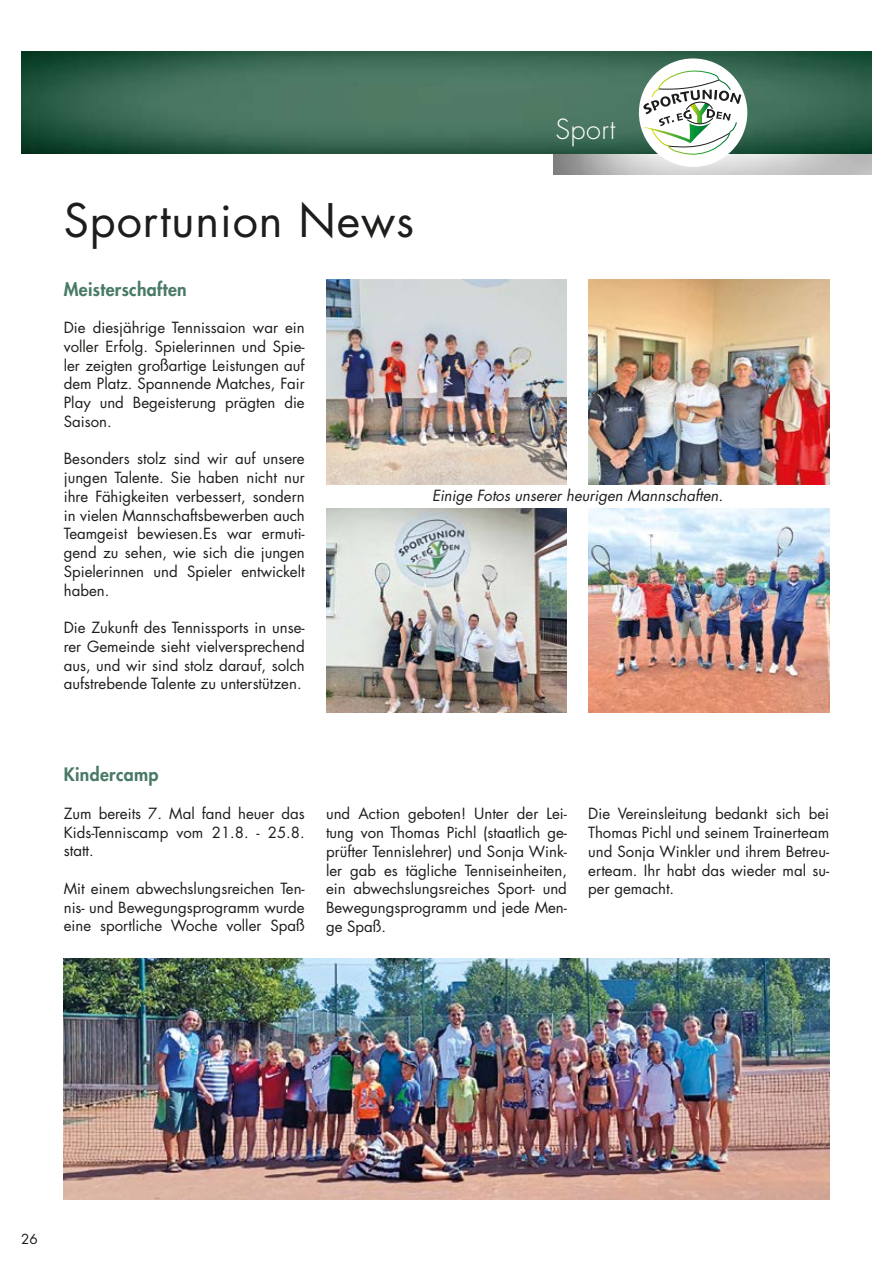
<style>
.page{position:relative;width:893px;height:1263px;background:#fff}
.page>*{position:absolute;margin:0;border:0;box-sizing:border-box;transform-origin:0 0}
.t1{font:45px "Futura LT Pro";letter-spacing:.02em;color:#1d1d1b}
.t2{font:300 27px "Futura LT Pro";letter-spacing:.02em;color:#fff}
.t3{font:800 18px "Futura LT Pro";letter-spacing:.02em;color:#497a66}
.t4{font:15px/18.8px "Futura LT Pro";color:#1d1d1b;text-align:justify}
.t5{font:italic 15px "Futura LT Pro";color:#1d1d1b}
.t6{font:13.5px "Futura LT Pro";color:#1d1d1b}
</style>
<div class="page">
<img style="left:553px;top:153px;width:319px;height:21px">
<img style="left:21px;top:51px;width:851px;height:102px">
<div style="left:639px;top:58px;width:108px;height:109px;background:#fff;border-radius:50%"></div>
<svg style="left:642px;top:68px;width:99px;height:87px"></svg>
<img style="left:64px;top:958px;width:765px;height:241px">
<img style="left:326px;top:279px;width:241px;height:205px">
<img style="left:588px;top:279px;width:241px;height:205px">
<img style="left:588px;top:508px;width:241px;height:205px">
<img style="left:326px;top:508px;width:241px;height:205px">
<h2 class="t2" style="left:555px;top:111px;width:62px">Sport</h2>
<h1 class="t1" style="left:64px;top:190px;width:352px">Sportunion News</h1>
<p class="t3" style="left:64px;top:275px;width:125px">Meisterschaften</p>
<p class="t4" style="left:64px;top:318px;width:242px">Die diesjährige Tennissaion war ein voller Erfolg. Spielerinnen und Spie&shy;ler zeigten großartige Leistungen auf dem Platz. Spannende Matches, Fair Play und Begeisterung prägten die Saison.</p>
<p class="t4" style="left:64px;top:449px;width:242px">Besonders stolz sind wir auf unsere jungen Talente. Sie haben nicht nur ihre Fähigkeiten verbessert, sondern in vielen Mannschaftsbewerben auch Teamgeist bewiesen.Es war ermuti&shy;gend zu sehen, wie sich die jungen Spielerinnen und Spieler entwickelt haben.</p>
<p class="t4" style="left:64px;top:618px;width:242px">Die Zukunft des Tennissports in unse&shy;rer Gemeinde sieht vielversprechend aus, und wir sind stolz darauf, solch aufstrebende Talente zu unterstützen.</p>
<p class="t5" style="left:432px;top:485px;width:293px">Einige Fotos unserer heurigen Mannschaften.</p>
<p class="t3" style="left:64px;top:761px;width:96px">Kindercamp</p>
<p class="t4" style="left:64px;top:804px;width:242px">Zum bereits 7. Mal fand heuer das Kids-Tenniscamp vom 21.8. - 25.8. statt.</p>
<p class="t4" style="left:64px;top:879px;width:242px">Mit einem abwechslungsreichen Ten&shy;nis- und Bewegungsprogramm wurde eine sportliche Woche voller Spaß</p>
<p class="t4" style="left:326px;top:804px;width:242px">und Action geboten! Unter der Lei&shy;tung von Thomas Pichl (staatlich ge&shy;prüfter Tennislehrer) und Sonja Wink&shy;ler gab es tägliche Tenniseinheiten, ein abwechslungsreiches Sport- und Bewegungsprogramm und jede Men&shy;ge Spaß.</p>
<p class="t4" style="left:588px;top:804px;width:242px">Die Vereinsleitung bedankt sich bei Thomas Pichl und seinem Trainerteam und Sonja Winkler und ihrem Betreu&shy;erteam. Ihr habt das wieder mal su&shy;per gemacht.</p>
<p class="t6" style="left:21px;top:1230px;width:18px">26</p>
</div>
